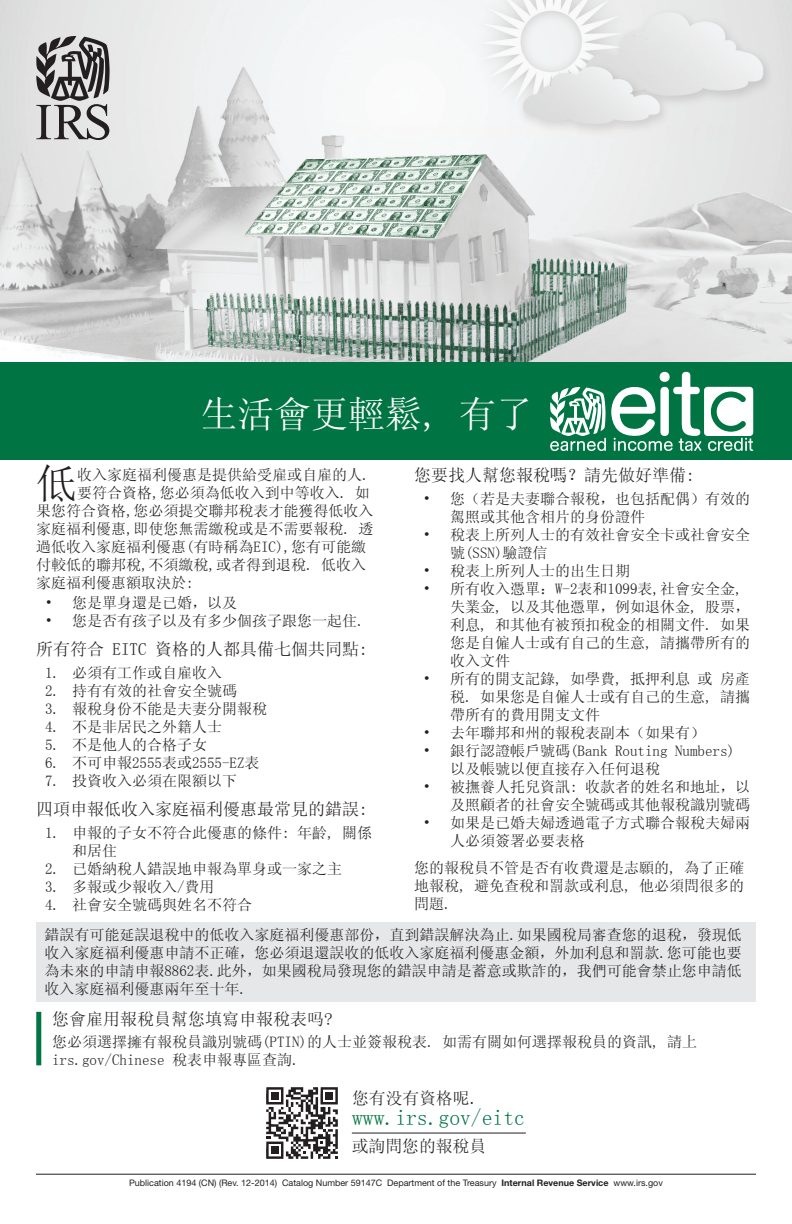
<style>
.page{position:relative;width:792px;height:1224px;background:#fff}
.page>*{position:absolute;margin:0;border:0;box-sizing:border-box;transform-origin:0 0}
.drop_cap_cn{font:41.3px "Sim Sun";color:#231f20}
.t1{font:37px "Sim Sun";color:#fff}
.t2{font:21.6px "Sim Sun";color:#017444}
.heading_cn{font:17px "Sim Sun";color:#231f20}
.t3{font:16.8px "Sim Sun";color:#231f20}
.body_cn{font:15px/18px "Sim Sun";color:#231f20}
.drop_cap_cn-2{font:15px "Sim Sun";color:#231f20}
.t4{font:9px "Helvetica Neue LT Std";color:#231f20}
.s1{font-weight:700}
</style>
<div class="page">
<img style="left:0;top:0;width:792px;height:362px">
<div style="left:0;top:362px;width:792px;height:97px;background:#017444"></div>
<hr style="left:36px;top:1174px;width:720px;height:1px;background:#231f20">
<div style="left:36px;top:1012px;width:5px;height:53px;background:#017444"></div>
<svg style="left:36px;top:36px;width:74px;height:104px;background:#908f90"></svg>
<hr style="left:352px;top:1133px;width:174px;height:1px;background:#231f20">
<svg style="left:266px;top:1087px;width:72px;height:72px"></svg>
<svg style="left:550px;top:372px;width:203px;height:79px"></svg>
<div style="left:36px;top:923px;width:720px;height:79px;background:#e6e7e9"></div>
<p class="t1" style="left:200px;top:396px;width:335px">生活會更輕鬆, 有了</p>
<p class="heading_cn" style="left:414px;top:467px;width:282px">您要找人幫您報稅嗎？請先做好準備:</p>
<p class="body_cn" style="left:450px;top:489px;width:301px;text-indent:-27px">• 您（若是夫妻聯合報稅，也包括配偶）有效的駕照或其他含相片的身份證件</p>
<p class="body_cn" style="left:450px;top:525px;width:301px;text-indent:-27px">• 稅表上所列人士的有效社會安全卡或社會安全號(SSN)驗證信</p>
<p class="body_cn" style="left:423px;top:561px;width:208px">• 稅表上所列人士的出生日期</p>
<p class="body_cn" style="left:450px;top:579px;width:301px;text-indent:-27px">• 所有收入憑單：W-2表和1099表,社會安全金,失業金, 以及其他憑單，例如退休金, 股票，利息, 和其他有被預扣稅金的相關文件. 如果您是自僱人士或有自己的生意, 請攜帶所有的收入文件</p>
<p class="body_cn" style="left:450px;top:669px;width:301px;text-align:justify;text-indent:-27px">• 所有的開支記錄, 如學費, 抵押利息 或 房產税. 如果您是自僱人士或有自己的生意, 請攜帶所有的費用開支文件</p>
<p class="body_cn" style="left:423px;top:723px;width:283px">• 去年聯邦和州的報稅表副本（如果有）</p>
<p class="body_cn" style="left:450px;top:741px;width:286px;text-indent:-27px">• 銀行認證帳戶號碼(Bank Routing Numbers)以及帳號以便直接存入任何退稅</p>
<p class="body_cn" style="left:423px;top:777px;width:328px;text-align:right">• 被撫養人托兒資訊: 收款者的姓名和地址，以及照顧者的社會安全號碼或其他報稅識別號碼</p>
<p class="body_cn" style="left:450px;top:813px;width:301px;text-indent:-27px">• 如果是已婚夫婦透過電子方式聯合報稅夫婦兩人必須簽署必要表格</p>
<p class="body_cn" style="left:414px;top:858px;width:331px;text-align:justify">您的報稅員不管是否有收費還是志願的, 為了正確地報稅, 避免查稅和罰款或利息, 他必須問很多的問題.</p>
<p class="drop_cap_cn" style="left:36px;top:463px;width:43px">低</p>
<p class="drop_cap_cn-2" style="left:77px;top:467px;width:294px">收入家庭福利優惠是提供給受雇或自雇的人.</p>
<p class="drop_cap_cn-2" style="left:77px;top:485px;width:294px">要符合資格,您必須為低收入到中等收入. 如</p>
<p class="drop_cap_cn-2" style="left:36px;top:503px;width:339px">果您符合資格,您必須提交聯邦稅表才能獲得低收入</p>
<p class="drop_cap_cn-2" style="left:36px;top:521px;width:339px">家庭福利優惠,即使您無需繳稅或是不需要報稅. 透</p>
<p class="drop_cap_cn-2" style="left:36px;top:539px;width:331px">過低收入家庭福利優惠(有時稱為EIC),您有可能繳</p>
<p class="drop_cap_cn-2" style="left:36px;top:557px;width:331px">付較低的聯邦稅,不須繳稅,或者得到退稅. 低收入</p>
<p class="drop_cap_cn-2" style="left:36px;top:575px;width:159px">家庭福利優惠額取決於:</p>
<p class="body_cn" style="left:45px;top:594px;width:193px">• 您是單身還是已婚，以及</p>
<p class="body_cn" style="left:45px;top:612px;width:321px">• 您是否有孩子以及有多少個孩子跟您一起住.</p>
<p class="heading_cn" style="left:36px;top:641px;width:333px">所有符合 EITC 資格的人都具備七個共同點:</p>
<p class="body_cn" style="left:45px;top:664px;width:178px">1. 必須有工作或自雇收入</p>
<p class="body_cn" style="left:45px;top:682px;width:193px">2. 持有有效的社會安全號碼</p>
<p class="body_cn" style="left:45px;top:700px;width:223px">3. 報稅身份不能是夫妻分開報稅</p>
<p class="body_cn" style="left:45px;top:718px;width:178px">4. 不是非居民之外籍人士</p>
<p class="body_cn" style="left:45px;top:736px;width:163px">5. 不是他人的合格子女</p>
<p class="body_cn" style="left:45px;top:754px;width:216px">6. 不可申報2555表或2555-EZ表</p>
<p class="body_cn" style="left:45px;top:772px;width:193px">7. 投資收入必須在限額以下</p>
<p class="heading_cn" style="left:36px;top:801px;width:333px">四項申報低收入家庭福利優惠最常見的錯誤:</p>
<p class="body_cn" style="left:72px;top:823px;width:301px;text-indent:-27px">1. 申報的子女不符合此優惠的條件: 年齡, 關係和居住</p>
<p class="body_cn" style="left:45px;top:859px;width:298px">2. 已婚納稅人錯誤地申報為單身或一家之主</p>
<p class="body_cn" style="left:45px;top:877px;width:171px">3. 多報或少報收入/費用</p>
<p class="body_cn" style="left:45px;top:895px;width:208px">4. 社會安全號碼與姓名不符合</p>
<p class="body_cn" style="left:44px;top:925px;width:699px;text-align:justify">錯誤有可能延誤退稅中的低收入家庭福利優惠部份，直到錯誤解決為止.如果國稅局審查您的退稅，發現低收入家庭福利優惠申請不正確，您必須退還誤收的低收入家庭福利優惠金額，外加利息和罰款.您可能也要為未來的申請申報8862表.此外，如果國稅局發現您的錯誤申請是蓄意或欺詐的，我們可能會禁止您申請低收入家庭福利優惠兩年至十年.</p>
<p class="heading_cn" style="left:52px;top:1010px;width:282px">您會雇用報稅員幫您填寫申報稅表吗?</p>
<p class="body_cn" style="left:52px;top:1033px;width:646px">您必須選擇擁有報稅員識別號碼(PTIN)的人士並簽報稅表. 如需有關如何選擇報稅員的資訊, 請上irs.gov/Chinese 稅表申報專區查詢.</p>
<p class="t3" style="left:352px;top:1089px;width:127px">您有没有資格呢.</p>
<p class="t2" style="left:352px;top:1107px;width:174px">www.irs.gov/eitc</p>
<p class="t3" style="left:352px;top:1138px;width:136px">或詢問您的報稅員</p>
<p class="t4" style="left:129px;top:1178px;width:535px">Publication 4194 (CN) (Rev. 12-2014) Catalog Number 59147C Department of the Treasury <span class="s1">Internal Revenue Service</span> www.irs.gov</p>
</div>
